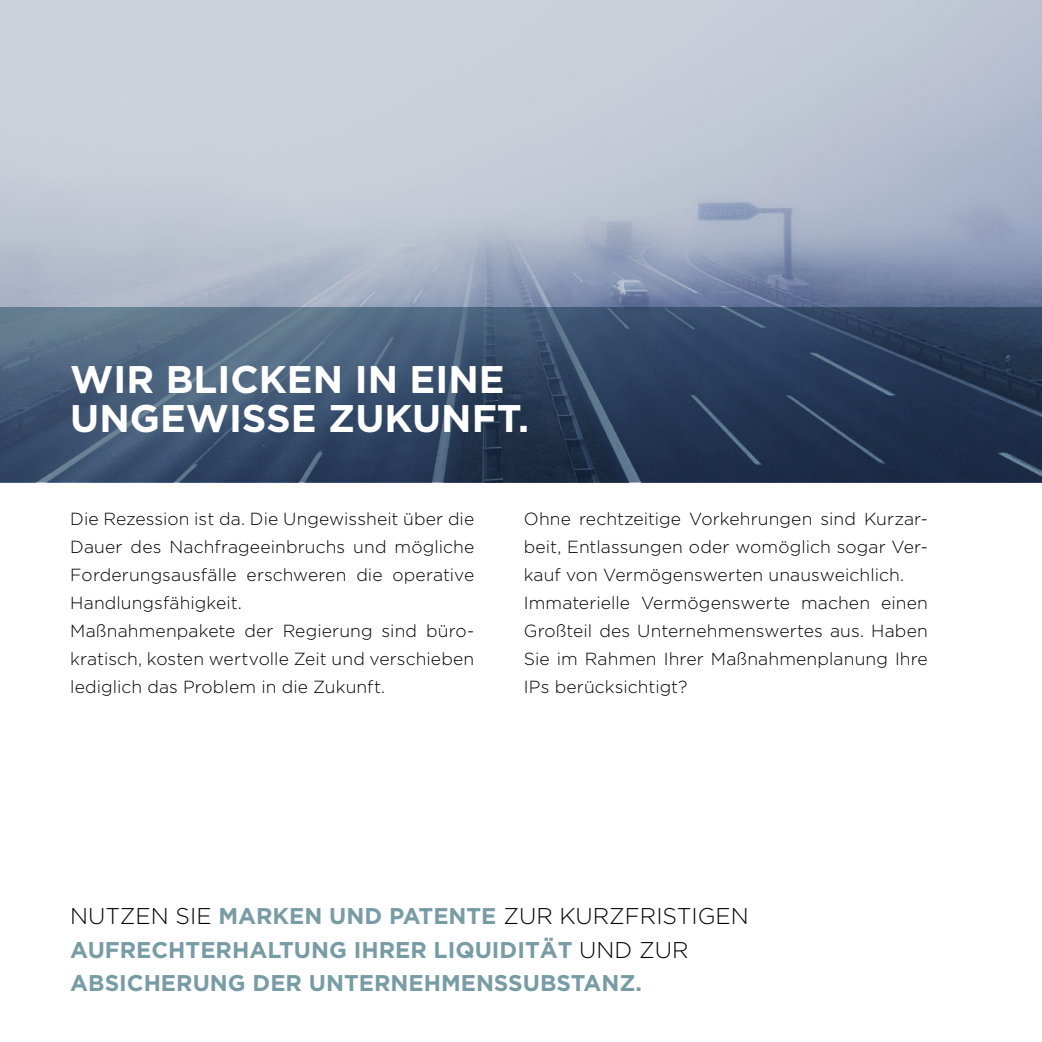
<style>
.page{position:relative;width:1042px;height:1042px;background:#fff}
.page>*{position:absolute;margin:0;border:0;box-sizing:border-box;transform-origin:0 0}
.t1{font:700 38.5px/38.5px "Gotham";color:#fff}
.t2{font:700 22.75px/33.2px "Gotham";color:#779ca5}
.t3{font:300 17.5px/28px "Gotham";letter-spacing:.005em;color:#000}
.s1{font-weight:300;color:#000}
</style>
<div class="page">
<img style="left:0;top:0;width:1042px;height:308px">
<svg style="left:0;top:308px;width:1042px;height:174px;background:#344965"></svg>
<h1 class="t1" style="left:70px;top:359px;width:460px">WIR BLICKEN IN EINE<br>UNGEWISSE ZUKUNFT.</h1>
<p class="t3" style="left:70px;top:504px;width:405px">Die Rezession ist da. Die Ungewissheit über die Dauer des Nachfrageeinbruchs und mögliche Forderungsausfälle erschweren die operative Handlungsfähigkeit.<br>Maßnahmenpakete der Regierung sind büro&shy;kratisch, kosten wertvolle Zeit und verschieben lediglich das Problem in die Zukunft.</p>
<p class="t3" style="left:524px;top:504px;width:405px">Ohne rechtzeitige Vorkehrungen sind Kurzar&shy;beit, Entlassungen oder womöglich sogar Ver&shy;kauf von Vermögenswerten unausweichlich.<br>Immaterielle Vermögenswerte machen einen Großteil des Unternehmenswertes aus. Haben Sie im Rahmen Ihrer Maßnahmenplanung Ihre IPs berücksichtigt?</p>
<h2 class="t2" style="left:70px;top:899px;width:680px"><span class="s1">NUTZEN SIE</span> MARKEN UND PATENTE <span class="s1">ZUR KURZFRISTIGEN<br></span>AUFRECHTERHALTUNG IHRER LIQUIDITÄT <span class="s1">UND ZUR<br></span>ABSICHERUNG DER UNTERNEHMENSSUBSTANZ.</h2>
</div>
